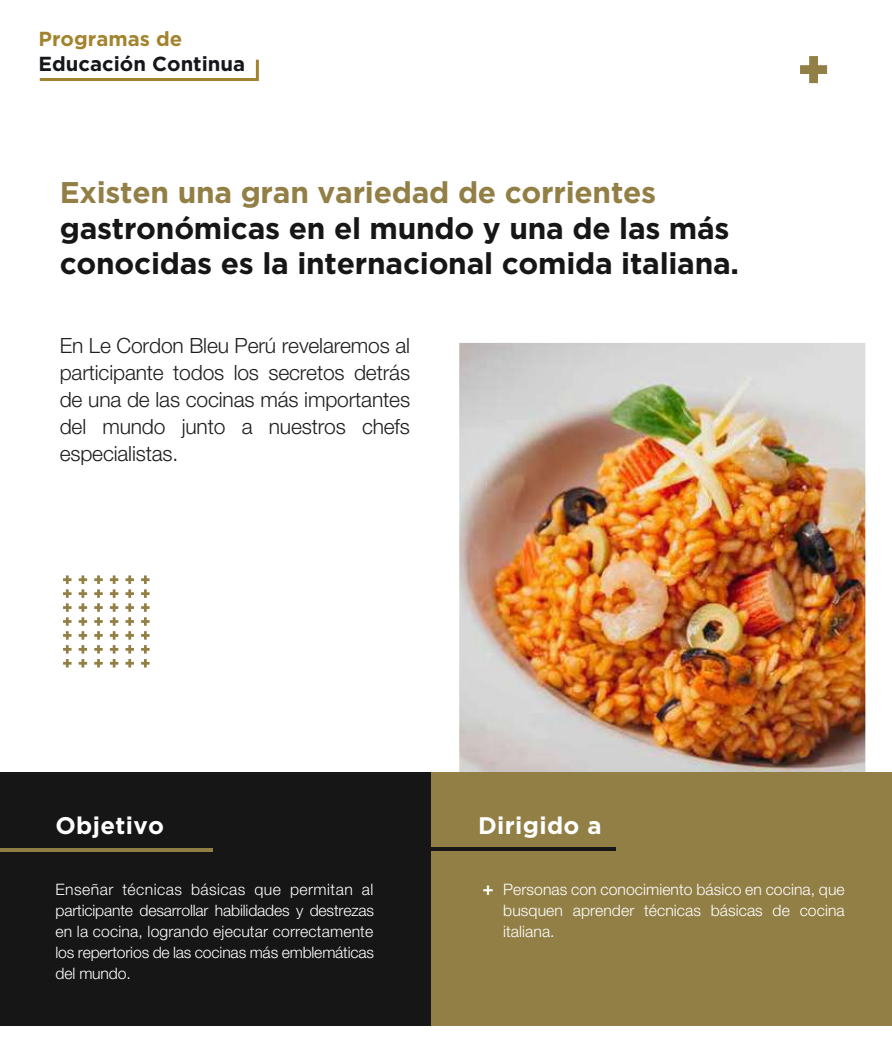
<style>
.page{position:relative;width:892px;height:1063px;background:#fff}
.page>*{position:absolute;margin:0;border:0;box-sizing:border-box;transform-origin:0 0}
.t1{font:700 29.85px/35.8px "Gotham";letter-spacing:-.01em;color:#161616}
.t2{font:700 29.85px "Gotham";letter-spacing:-.01em;color:#927f45}
.t3{font:700 24px "Gotham";letter-spacing:.015em;color:#fff}
.t4{font:300 21px/27px "Helvetica Neue LT Std";letter-spacing:-.005em;color:#1e1e1e;text-align:justify}
.t5{font:700 20.25px "Gotham";color:#151619}
.t6{font:700 20.25px "Gotham";color:#a3842e}
.t7{font:700 18.75px "Helvetica Neue LT Std";color:#fff}
.t8{font:300 15.75px/21px "Helvetica Neue LT Std";letter-spacing:-.005em;color:#fff;text-align:justify}
</style>
<div class="page">
<img style="left:459px;top:343px;width:406px;height:430px">
<div style="left:0;top:773px;width:892px;height:253px;background:#161616"></div>
<div style="left:432px;top:773px;width:460px;height:253px;background:#927f45"></div>
<svg style="left:141px;top:575px;width:9px;height:93px"></svg>
<svg style="left:125px;top:575px;width:9px;height:93px"></svg>
<svg style="left:110px;top:575px;width:8px;height:93px"></svg>
<svg style="left:94px;top:575px;width:9px;height:93px"></svg>
<svg style="left:79px;top:575px;width:8px;height:93px"></svg>
<svg style="left:63px;top:575px;width:9px;height:93px"></svg>
<svg style="left:39px;top:59px;width:220px;height:22px"></svg>
<svg style="left:800px;top:56px;width:27px;height:27px"></svg>
<hr style="left:0;top:848px;width:213px;height:3px;background:#907f45">
<hr style="left:374px;top:847px;width:242px;height:3px;background:#161616">
<p class="t6" style="left:39px;top:27px;width:145px">Programas de</p>
<p class="t5" style="left:39px;top:52px;width:208px">Educación Continua</p>
<h1 class="t2" style="left:60px;top:175px;width:598px">Existen una gran variedad de corrientes</h1>
<h1 class="t1" style="left:60px;top:209px;width:681px">gastronómicas en el mundo y una de las más conocidas es la internacional comida italiana.</h1>
<h3 class="t4" style="left:60px;top:332px;width:352px">En Le Cordon Bleu Perú revelaremos al participante todos los secretos detrás de una de las cocinas más importantes del mundo junto a nuestros chefs especialistas.</h3>
<h2 class="t3" style="left:55px;top:812px;width:110px">Objetivo</h2>
<h2 class="t3" style="left:478px;top:812px;width:125px">Dirigido a</h2>
<p class="t8" style="left:55px;top:879px;width:320px">Enseñar técnicas básicas que permitan al participante desarrollar habilidades y destrezas en la cocina, logrando ejecutar correctamente los repertorios de las cocinas más emblemáticas del mundo.</p>
<p class="t8" style="left:503px;top:879px;width:343px">Personas con conocimiento básico en cocina, que busquen aprender técnicas básicas de cocina italiana.</p>
<p class="t7" style="left:483px;top:876px;width:13px">+</p>
</div>
